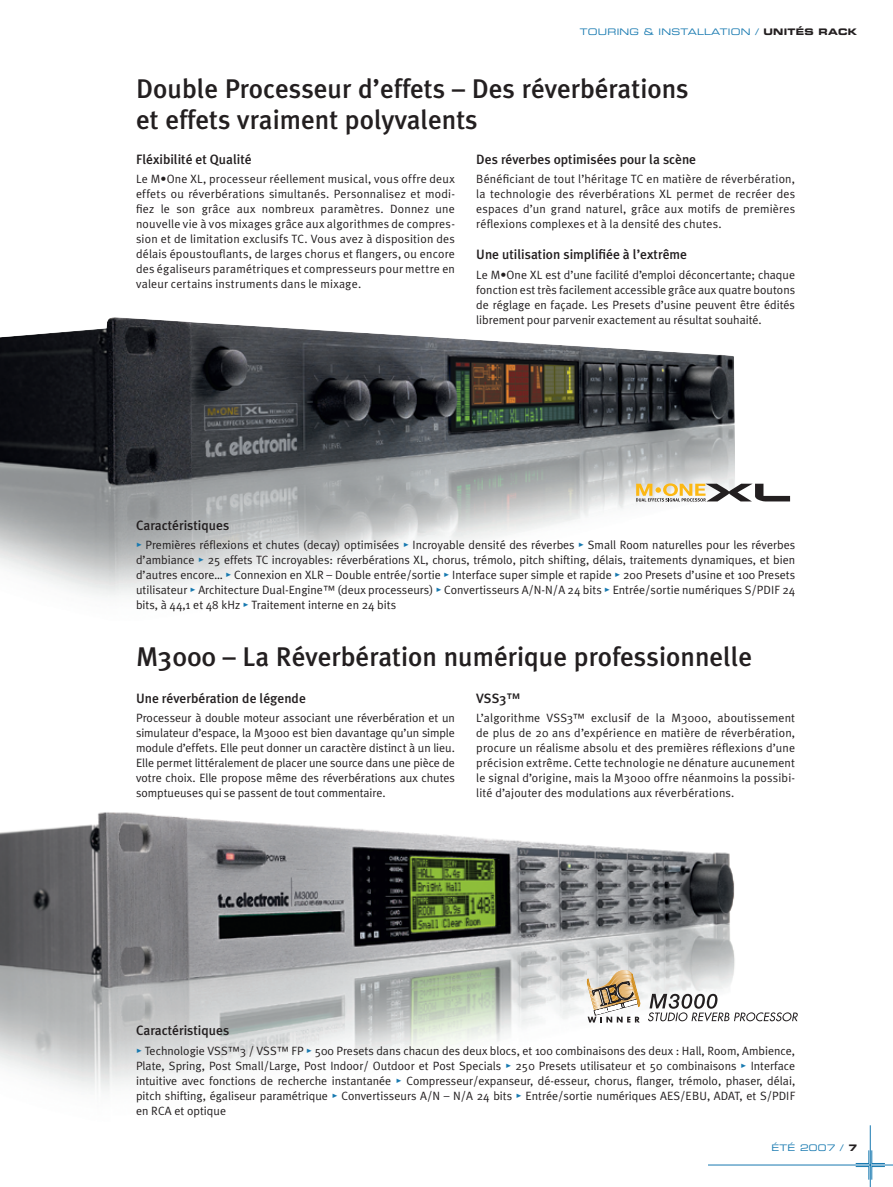
<style>
.page{position:relative;width:893px;height:1187px;background:#fff}
.page>*{position:absolute;margin:0;border:0;box-sizing:border-box;transform-origin:0 0}
.t1{font:500 27px/31.5px "Meta Plus";color:#231f20}
.t2{font:500 13.5px "Meta Plus";color:#231f20}
.t3{font:12px/15px "Meta Plus Normal";letter-spacing:.005em;color:#231f20;text-align:justify}
.t4{font:9px "Eurostile Extended Two";letter-spacing:.025em;color:#1779b0}
.t5{font:9px "Eurostile Extended Two";letter-spacing:.16em;color:#1779b0}
.t6{font:9px "Eurostile Bold Extended Two";letter-spacing:.025em;color:#231f20}
.s1{font-family:"Eurostile Extended Two";color:#1779b0}
.s2{font-family:"Meta Plus Medium Caps";color:#1779b0}
</style>
<div class="page">
<img style="left:0;top:317px;width:735px;height:280px">
<hr style="left:870px;top:1125px;width:1px;height:61px;background:#1779b0">
<hr style="left:708px;top:1164px;width:185px;height:1px;background:#1779b0">
<img style="left:0;top:812px;width:745px;height:280px">
<svg style="left:648px;top:993px;width:150px;height:28px"></svg>
<svg style="left:587px;top:968px;width:53px;height:54px"></svg>
<svg style="left:636px;top:483px;width:154px;height:18px"></svg>
<svg style="left:849px;top:1144px;width:36px;height:35px"></svg>
<p class="t5" style="left:580px;top:25px;width:87px">TOURING &amp; INST</p>
<p class="t4" style="left:688px;top:25px;width:54px">ALLATION</p>
<p class="t6" style="left:755px;top:25px;width:103px"><span class="s1">/</span> UNITÉS RACK</p>
<h1 class="t1" style="left:136px;top:72px;width:554px">Double Processeur d’effets – Des réverbérations et effets vraiment polyvalents</h1>
<p class="t2" style="left:136px;top:151px;width:117px">Fléxibilité et Qualité</p>
<p class="t3" style="left:136px;top:171px;width:320px">Le M•One XL, processeur réellement musical, vous offre deux effets ou réverbérations simultanés. Personnalisez et modi&shy;fiez le son grâce aux nombreux paramètres. Donnez une nouvelle vie à vos mixages grâce aux algorithmes de compres&shy;sion et de limitation exclusifs TC. Vous avez à disposition des délais époustouflants, de larges chorus et flangers, ou encore des égaliseurs paramétriques et compresseurs pour mettre en valeur certains instruments dans le mixage.</p>
<p class="t2" style="left:476px;top:151px;width:221px">Des réverbes optimisées pour la scène</p>
<p class="t3" style="left:476px;top:171px;width:320px">Bénéficiant de tout l’héritage TC en matière de réverbération, la technologie des réverbérations XL permet de recréer des espaces d’un grand naturel, grâce aux motifs de premières réflexions complexes et à la densité des chutes.</p>
<p class="t2" style="left:476px;top:247px;width:212px">Une utilisation simplifiée à l’extrême</p>
<p class="t3" style="left:476px;top:267px;width:320px">Le M•One XL est d’une facilité d’emploi déconcertante; chaque fonction est très facilement accessible grâce aux quatre boutons de réglage en façade. Les Presets d’usine peuvent être édités librement pour parvenir exactement au résultat souhaité.</p>
<p class="t2" style="left:136px;top:517px;width:95px">Caractéristiques</p>
<p class="t3" style="left:136px;top:537px;width:661px"><span class="s2">•</span> Premières réflexions et chutes (decay) optimisées <span class="s2">•</span> Incroyable densité des réverbes <span class="s2">•</span> Small Room naturelles pour les réverbes d’ambiance <span class="s2">•</span> 25 effets TC incroyables: réverbérations XL, chorus, trémolo, pitch shifting, délais, traitements dynamiques, et bien d’autres encore… <span class="s2">•</span> Connexion en XLR – Double entrée/sortie <span class="s2">•</span> Interface super simple et rapide <span class="s2">•</span> 200 Presets d’usine et 100 Presets utilisateur <span class="s2">•</span> Architecture Dual-Engine™ (deux processeurs) <span class="s2">•</span> Convertisseurs A/N-N/A 24 bits <span class="s2">•</span> Entrée/sortie numériques S/PDIF 24 bits, à 44,1 et 48 kHz <span class="s2">•</span> Traitement interne en 24 bits</p>
<h1 class="t1" style="left:136px;top:640px;width:617px">M3000 – La Réverbération numérique professionnelle</h1>
<p class="t2" style="left:136px;top:690px;width:171px">Une réverbération de légende</p>
<p class="t3" style="left:136px;top:710px;width:320px">Processeur à double moteur associant une réverbération et un simulateur d’espace, la M3000 est bien davantage qu’un simple module d’effets. Elle peut donner un caractère distinct à un lieu.<br>Elle permet littéralement de placer une source dans une pièce de votre choix. Elle propose même des réverbérations aux chutes somptueuses qui se passent de tout commentaire.</p>
<p class="t2" style="left:476px;top:690px;width:45px">VSS3™</p>
<p class="t3" style="left:476px;top:710px;width:320px">L’algorithme VSS3™ exclusif de la M3000, aboutissement de plus de 20 ans d’expérience en matière de réverbération, procure un réalisme absolu et des premières réflexions d’une précision extrême. Cette technologie ne dénature aucunement le signal d’origine, mais la M3000 offre néanmoins la possibi&shy;lité d’ajouter des modulations aux réverbérations.</p>
<p class="t2" style="left:136px;top:1022px;width:95px">Caractéristiques</p>
<p class="t3" style="left:136px;top:1042px;width:661px"><span class="s2">•</span> Technologie VSS™3 / VSS™ FP <span class="s2">•</span> 500 Presets dans chacun des deux blocs, et 100 combinaisons des deux : Hall, Room, Ambience, Plate, Spring, Post Small/Large, Post Indoor/ Outdoor et Post Specials <span class="s2">•</span> 250 Presets utilisateur et 50 combinaisons <span class="s2">•</span> Interface intuitive avec fonctions de recherche instantanée <span class="s2">•</span> Compresseur/expanseur, dé-esseur, chorus, flanger, trémolo, phaser, délai, pitch shifting, égaliseur paramétrique <span class="s2">•</span> Convertisseurs A/N – N/A 24 bits <span class="s2">•</span> Entrée/sortie numériques AES/EBU, ADAT, et S/PDIF en RCA et optique</p>
<p class="t4" style="left:771px;top:1141px;width:74px">ÉTÉ 2007 /</p>
</div>
